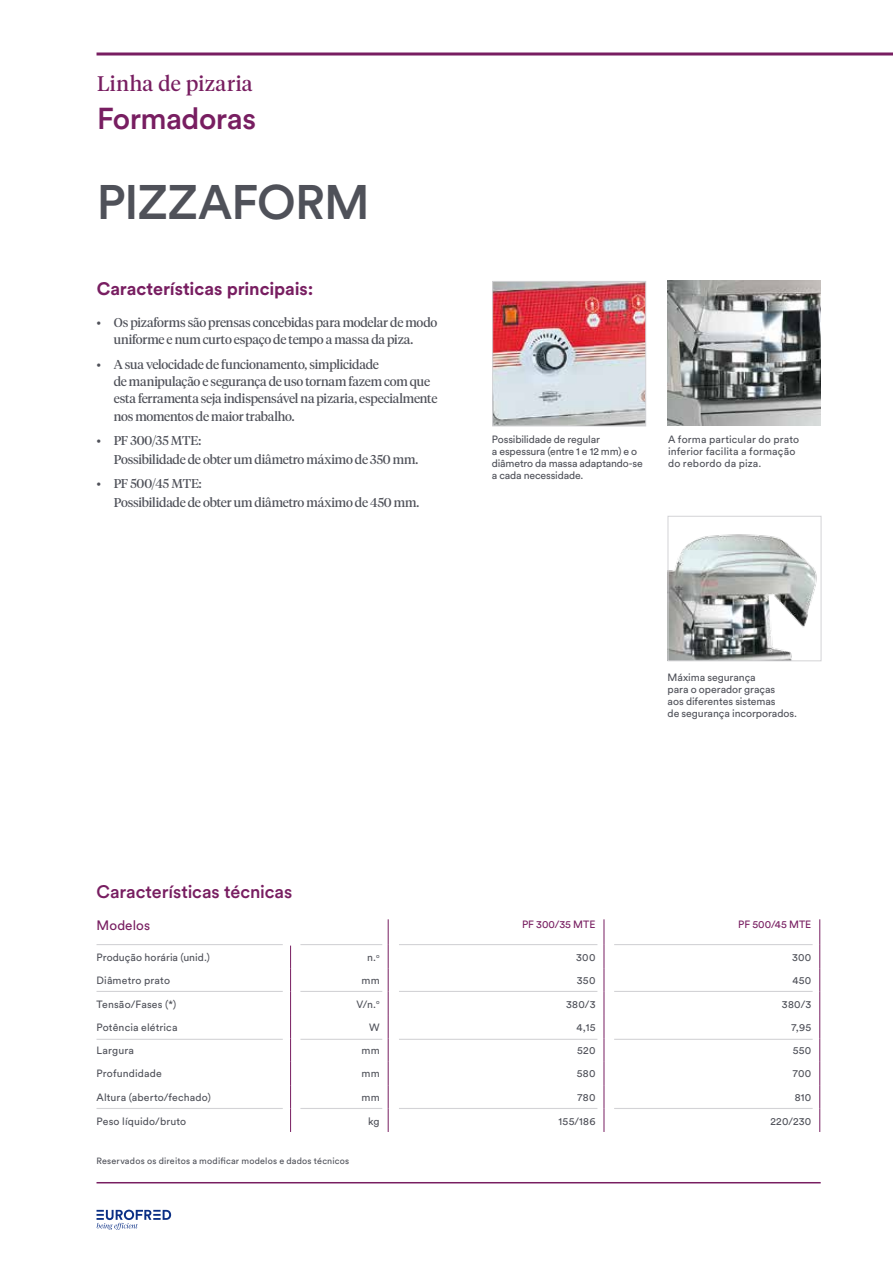
<style>
.page{position:relative;width:893px;height:1263px;background:#fff}
.page>*{position:absolute;margin:0;border:0;box-sizing:border-box;transform-origin:0 0}
.t1{font:500 48px "Circular Std";letter-spacing:-.015em;color:#4f5159}
.t2{font:500 30px "Circular Std";letter-spacing:-.02em;color:#781e61}
.t3{font:21px "Tiempos Display";letter-spacing:.02em;color:#781e61}
.t4{font:700 18px "Circular Std";letter-spacing:-.005em;color:#781e61}
.t5{font:500 18px "Circular Std";letter-spacing:-.005em;color:#781e61}
.t6{font:13.5px "Circular Std";letter-spacing:.01em;color:#781e61}
.t7{font:12.75px/17.2px "Tiempos Display";letter-spacing:-.015em;color:#4f5159}
.t8{font:10.5px/12px "Circular Std";letter-spacing:.005em;color:#4f5159}
.t9{font:10.5px/12px "Circular Std";letter-spacing:-.015em;color:#4f5159}
.t10{font:10.5px "Circular Std";color:#781e61}
.t11{font:9px "Circular Std";letter-spacing:.02em;color:#4f5159}
</style>
<div class="page">
<svg style="left:97px;top:1210px;width:74px;height:20px"></svg>
<hr style="left:97px;top:52px;width:796px;height:3px;background:#781e61">
<hr style="left:97px;top:1182px;width:724px;height:1px;background:#781e61">
<img style="left:494px;top:283px;width:150px;height:141px">
<div style="left:492px;top:281px;width:154px;height:145px;border:1px solid #d3d3d6"></div>
<img style="left:668px;top:281px;width:153px;height:144px">
<img style="left:670px;top:534px;width:147px;height:125px">
<div style="left:668px;top:516px;width:153px;height:145px;border:1px solid #d3d3d6"></div>
<svg style="left:603px;top:919px;width:1px;height:213px"></svg>
<svg style="left:819px;top:919px;width:1px;height:213px"></svg>
<svg style="left:388px;top:919px;width:1px;height:213px"></svg>
<svg style="left:290px;top:945px;width:1px;height:187px"></svg>
<hr style="left:97px;top:944px;width:186px;height:1px;background:#d3d3d6">
<hr style="left:300px;top:944px;width:82px;height:1px;background:#d3d3d6">
<hr style="left:399px;top:944px;width:198px;height:1px;background:#d3d3d6">
<hr style="left:614px;top:944px;width:199px;height:1px;background:#d3d3d6">
<hr style="left:97px;top:1108px;width:186px;height:1px;background:#d3d3d6">
<hr style="left:300px;top:1108px;width:82px;height:1px;background:#d3d3d6">
<hr style="left:399px;top:1108px;width:198px;height:1px;background:#d3d3d6">
<hr style="left:614px;top:1108px;width:199px;height:1px;background:#d3d3d6">
<hr style="left:97px;top:991px;width:186px;height:1px;background:#d3d3d6">
<hr style="left:300px;top:991px;width:82px;height:1px;background:#d3d3d6">
<hr style="left:399px;top:991px;width:198px;height:1px;background:#d3d3d6">
<hr style="left:614px;top:991px;width:199px;height:1px;background:#d3d3d6">
<hr style="left:97px;top:1039px;width:186px;height:1px;background:#d3d3d6">
<hr style="left:300px;top:1039px;width:82px;height:1px;background:#d3d3d6">
<hr style="left:399px;top:1039px;width:198px;height:1px;background:#d3d3d6">
<hr style="left:614px;top:1039px;width:199px;height:1px;background:#d3d3d6">
<h3 class="t3" style="left:97px;top:70px;width:157px">Linha de pizaria</h3>
<h2 class="t2" style="left:97px;top:100px;width:161px">Formadoras</h2>
<h1 class="t1" style="left:97px;top:172px;width:274px">PIZZAFORM</h1>
<h3 class="t4" style="left:97px;top:277px;width:218px">Características principais:</h3>
<p class="t7" style="left:97px;top:313px;width:342px;text-align:center">• Os pizaforms são prensas concebidas para modelar de modo uniforme e num curto espaço de tempo a massa da piza.</p>
<p class="t7" style="left:114px;top:355px;width:325px;text-indent:-17px">• A sua velocidade de funcionamento, simplicidade<br>de manipulação e segurança de uso tornam fazem com que esta ferramenta seja indispensável na pizaria, especialmente nos momentos de maior trabalho.</p>
<p class="t7" style="left:114px;top:431px;width:306px;line-height:18.1px;text-indent:-17px">• PF 300/35 MTE:<br>Possibilidade de obter um diâmetro máximo de 350 mm.</p>
<p class="t7" style="left:114px;top:474px;width:307px;line-height:18.1px;text-indent:-17px">• PF 500/45 MTE:<br>Possibilidade de obter um diâmetro máximo de 450 mm.</p>
<p class="t9" style="left:492px;top:434px;width:152px">Possibilidade de regular<br>a espessura (entre 1 e 12 mm) e o diâmetro da massa adaptando-se a cada necessidade.</p>
<p class="t8" style="left:668px;top:434px;width:133px">A forma particular do prato inferior facilita a formação do rebordo da piza.</p>
<h3 class="t5" style="left:97px;top:880px;width:197px">Características técnicas</h3>
<p class="t8" style="left:668px;top:671px;width:131px">Máxima segurança<br>para o operador graças<br>aos diferentes sistemas<br>de segurança incorporados.</p>
<p class="t6" style="left:97px;top:917px;width:55px">Modelos</p>
<p class="t10" style="left:522px;top:918px;width:75px">PF 300/35 MTE</p>
<p class="t10" style="left:738px;top:918px;width:74px">PF 500/45 MTE</p>
<p class="t8" style="left:97px;top:951px;width:115px">Produção horária (unid.)</p>
<p class="t8" style="left:367px;top:951px;width:14px">n.<sup>o</sup></p>
<p class="t8" style="left:576px;top:951px;width:21px">300</p>
<p class="t8" style="left:792px;top:951px;width:21px">300</p>
<p class="t8" style="left:97px;top:974px;width:75px">Diâmetro prato</p>
<p class="t8" style="left:362px;top:974px;width:20px">mm</p>
<p class="t8" style="left:577px;top:974px;width:20px">350</p>
<p class="t8" style="left:792px;top:974px;width:20px">450</p>
<p class="t8" style="left:97px;top:998px;width:81px">Tensão/Fases (*)</p>
<p class="t8" style="left:356px;top:998px;width:25px">V/n.<sup>o</sup></p>
<p class="t8" style="left:566px;top:998px;width:31px">380/3</p>
<p class="t8" style="left:782px;top:998px;width:31px">380/3</p>
<p class="t8" style="left:97px;top:1021px;width:83px">Potência elétrica</p>
<p class="t8" style="left:369px;top:1021px;width:12px">W</p>
<p class="t8" style="left:577px;top:1021px;width:20px">4,15</p>
<p class="t8" style="left:791px;top:1021px;width:21px">7,95</p>
<p class="t8" style="left:97px;top:1044px;width:39px">Largura</p>
<p class="t8" style="left:362px;top:1044px;width:20px">mm</p>
<p class="t8" style="left:577px;top:1044px;width:20px">520</p>
<p class="t8" style="left:793px;top:1044px;width:20px">550</p>
<p class="t8" style="left:97px;top:1067px;width:67px">Profundidade</p>
<p class="t8" style="left:362px;top:1067px;width:20px">mm</p>
<p class="t8" style="left:577px;top:1067px;width:20px">580</p>
<p class="t8" style="left:793px;top:1067px;width:20px">700</p>
<p class="t8" style="left:97px;top:1091px;width:116px">Altura (aberto/fechado)</p>
<p class="t8" style="left:362px;top:1091px;width:20px">mm</p>
<p class="t8" style="left:577px;top:1091px;width:19px">780</p>
<p class="t8" style="left:795px;top:1091px;width:18px">810</p>
<p class="t8" style="left:97px;top:1115px;width:91px">Peso líquido/bruto</p>
<p class="t8" style="left:368px;top:1115px;width:13px">kg</p>
<p class="t8" style="left:559px;top:1115px;width:38px">155/186</p>
<p class="t8" style="left:770px;top:1115px;width:42px">220/230</p>
<p class="t11" style="left:97px;top:1155px;width:254px">Reservados os direitos a modificar modelos e dados técnicos</p>
</div>
